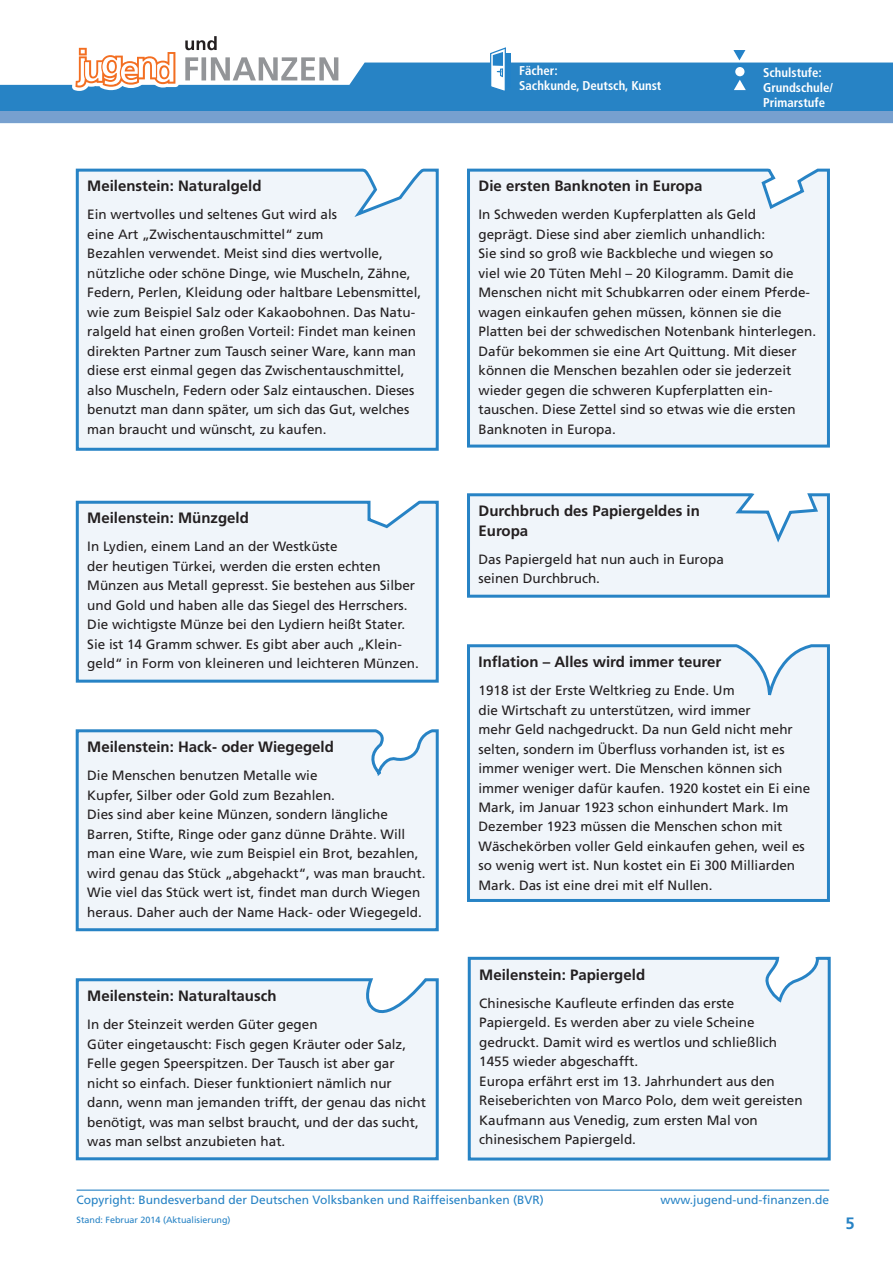
<style>
.page{position:relative;width:893px;height:1263px;background:#fff}
.page>*{position:absolute;margin:0;border:0;box-sizing:border-box;transform-origin:0 0}
.t1{font:700 16.5px "Frutiger";color:#2783c5}
.t2{font:700 15px/19.5px "Frutiger";color:#231f20}
.t3{font:13.5px/19.5px "Frutiger";color:#231f20}
.t4{font:700 condensed 12.75px/15.3px "Frutiger";color:#fff}
.t5{font:12px "Frutiger";color:#2783c5}
.t6{font:9px "Frutiger LT Std";color:#2783c5}
</style>
<div class="page">
<svg style="left:0;top:63px;width:893px;height:48px;background:#378cc9"></svg>
<div style="left:491px;top:53px;width:19px;height:35px;background:#2382c8"></div>
<svg style="left:489px;top:47px;width:18px;height:46px"></svg>
<hr style="left:77px;top:1189px;width:752px;height:2px;background:#2783c5">
<div style="left:735px;top:65px;width:9px;height:9px;background:#2382c8;border-radius:50%"></div>
<svg style="left:733px;top:50px;width:12px;height:10px"></svg>
<div style="left:735px;top:67px;width:9px;height:9px;background:#fff;border-radius:50%"></div>
<svg style="left:733px;top:77px;width:13px;height:13px"></svg>
<div style="left:0;top:111px;width:893px;height:12px;background:#77a0cf"></div>
<svg style="left:185px;top:57px;width:153px;height:23px"></svg>
<svg style="left:72px;top:47px;width:107px;height:44px"></svg>
<svg style="left:185px;top:36px;width:32px;height:14px"></svg>
<svg style="left:75px;top:978px;width:364px;height:183px"></svg>
<div style="left:75px;top:168px;width:364px;height:283px;background:#f0f5fa"></div>
<svg style="left:75px;top:729px;width:364px;height:203px"></svg>
<svg style="left:75px;top:500px;width:364px;height:183px"></svg>
<div style="left:467px;top:168px;width:363px;height:280px;background:#f0f5fa"></div>
<svg style="left:467px;top:493px;width:363px;height:105px"></svg>
<div style="left:467px;top:644px;width:363px;height:258px;background:#f0f5fa"></div>
<svg style="left:467px;top:956px;width:364px;height:205px"></svg>
<p class="t4" style="left:519px;top:63px;width:144px">Fächer:<br>Sachkunde, Deutsch, Kunst</p>
<p class="t4" style="left:763px;top:64px;width:71px">Schulstufe:<br>Grundschule/<br>Primarstufe</p>
<p class="t2" style="left:87px;top:176px;width:176px">Meilenstein: Naturalgeld</p>
<p class="t3" style="left:87px;top:205px;width:335px">Ein wertvolles und seltenes Gut wird als<br>eine Art „Zwischentauschmittel“ zum<br>Bezahlen verwendet. Meist sind dies wertvolle, nützliche oder schöne Dinge, wie Muscheln, Zähne, Federn, Perlen, Kleidung oder haltbare Lebensmittel, wie zum Beispiel Salz oder Kakaobohnen. Das Natu&shy;ralgeld hat einen großen Vorteil: Findet man keinen direkten Partner zum Tausch seiner Ware, kann man diese erst einmal gegen das Zwischentauschmittel, also Muscheln, Federn oder Salz eintauschen. Dieses benutzt man dann später, um sich das Gut, welches man braucht und wünscht, zu kaufen.</p>
<p class="t2" style="left:478px;top:176px;width:225px">Die ersten Banknoten in Europa</p>
<p class="t3" style="left:478px;top:205px;width:339px">In Schweden werden Kupferplatten als Geld<br>geprägt. Diese sind aber ziemlich unhandlich:<br>Sie sind so groß wie Backbleche und wiegen so<br>viel wie 20 Tüten Mehl – 20 Kilogramm. Damit die Menschen nicht mit Schubkarren oder einem Pferde&shy;wagen einkaufen gehen müssen, können sie die Platten bei der schwedischen Notenbank hinterlegen.<br>Dafür bekommen sie eine Art Quittung. Mit dieser können die Menschen bezahlen oder sie jederzeit wieder gegen die schweren Kupferplatten ein&shy;tauschen. Diese Zettel sind so etwas wie die ersten Banknoten in Europa.</p>
<p class="t2" style="left:87px;top:509px;width:163px">Meilenstein: Münzgeld</p>
<p class="t3" style="left:87px;top:537px;width:333px">In Lydien, einem Land an der Westküste<br>der heutigen Türkei, werden die ersten echten Münzen aus Metall gepresst. Sie bestehen aus Silber und Gold und haben alle das Siegel des Herrschers.<br>Die wichtigste Münze bei den Lydiern heißt Stater.<br>Sie ist 14 Gramm schwer. Es gibt aber auch „Klein&shy;geld“ in Form von kleineren und leichteren Münzen.</p>
<p class="t2" style="left:87px;top:737px;width:248px">Meilenstein: Hack- oder Wiegegeld</p>
<p class="t3" style="left:87px;top:766px;width:340px">Die Menschen benutzen Metalle wie<br>Kupfer, Silber oder Gold zum Bezahlen.<br>Dies sind aber keine Münzen, sondern längliche Barren, Stifte, Ringe oder ganz dünne Drähte. Will man eine Ware, wie zum Beispiel ein Brot, bezahlen, wird genau das Stück „abgehackt“, was man braucht.<br>Wie viel das Stück wert ist, findet man durch Wiegen heraus. Daher auch der Name Hack- oder Wiegegeld.</p>
<p class="t2" style="left:478px;top:501px;width:223px">Durchbruch des Papiergeldes in<br>Europa</p>
<p class="t3" style="left:478px;top:549px;width:247px">Das Papiergeld hat nun auch in Europa seinen Durchbruch.</p>
<p class="t2" style="left:478px;top:652px;width:244px">Inflation – Alles wird immer teurer</p>
<p class="t3" style="left:478px;top:681px;width:333px">1918 ist der Erste Weltkrieg zu Ende. Um<br>die Wirtschaft zu unterstützen, wird immer<br>mehr Geld nachgedruckt. Da nun Geld nicht mehr selten, sondern im Überfluss vorhanden ist, ist es immer weniger wert. Die Menschen können sich immer weniger dafür kaufen. 1920 kostet ein Ei eine Mark, im Januar 1923 schon einhundert Mark. Im Dezember 1923 müssen die Menschen schon mit Wäschekörben voller Geld einkaufen gehen, weil es so wenig wert ist. Nun kostet ein Ei 300 Milliarden Mark. Das ist eine drei mit elf Nullen.</p>
<p class="t2" style="left:87px;top:986px;width:191px">Meilenstein: Naturaltausch</p>
<p class="t3" style="left:87px;top:1015px;width:340px">In der Steinzeit werden Güter gegen<br>Güter eingetauscht: Fisch gegen Kräuter oder Salz, Felle gegen Speerspitzen. Der Tausch ist aber gar nicht so einfach. Dieser funktioniert nämlich nur dann, wenn man jemanden trifft, der genau das nicht benötigt, was man selbst braucht, und der das sucht, was man selbst anzubieten hat.</p>
<p class="t2" style="left:479px;top:965px;width:167px">Meilenstein: Papiergeld</p>
<p class="t3" style="left:479px;top:993px;width:325px">Chinesische Kaufleute erfinden das erste Papiergeld. Es werden aber zu viele Scheine gedruckt. Damit wird es wertlos und schließlich 1455 wieder abgeschafft.<br>Europa erfährt erst im 13. Jahrhundert aus den Reiseberichten von Marco Polo, dem weit gereisten Kaufmann aus Venedig, zum ersten Mal von chinesischem Papiergeld.</p>
<p class="t5" style="left:77px;top:1193px;width:469px">Copyright: Bundesverband der Deutschen Volksbanken und Raiffeisenbanken (BVR)</p>
<p class="t6" style="left:77px;top:1215px;width:156px">Stand: Februar 2014 (Aktualisierung)</p>
<p class="t5" style="left:660px;top:1193px;width:170px">www.jugend-und-finanzen.de</p>
<p class="t1" style="left:845px;top:1213px;width:11px">5</p>
</div>
